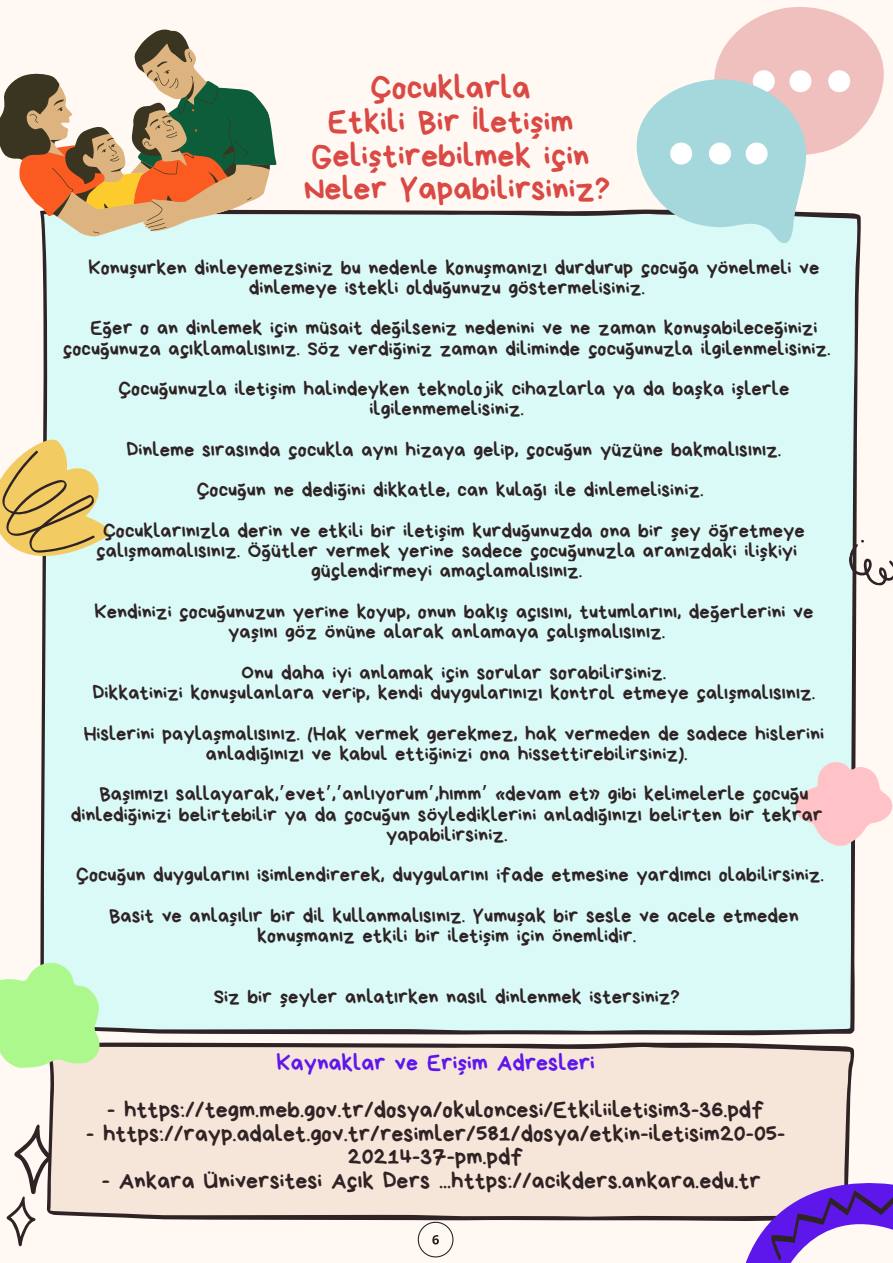
<style>
.page{position:relative;width:893px;height:1263px;background:#fff8f3}
.page>*{position:absolute;margin:0;border:0;box-sizing:border-box;transform-origin:0 0}
.t1{font:33.97px "Bryndan Write";color:#da4944}
.t2{font:23.77px/23.6px "Bryndan Write";color:#2f2325;text-align:center}
.t3{font:23.77px "Bryndan Write";color:#5e17eb}
.t4{font:20.55px/20.2px "Bryndan Write";color:#2f2325}
.s1{font-family:"Noto Sans Gurmukhi"}
</style>
<div class="page">
<div style="left:40px;top:210px;width:821px;height:825px;background:#d9faf6"></div>
<svg style="left:796px;top:761px;width:97px;height:85px"></svg>
<svg style="left:0;top:420px;width:122px;height:161px;background:#ded8ac"></svg>
<svg style="left:6px;top:1124px;width:41px;height:122px"></svg>
<svg style="left:844px;top:538px;width:49px;height:51px"></svg>
<svg style="left:279px;top:210px;width:9px;height:47px"></svg>
<svg style="left:0;top:29px;width:278px;height:240px"></svg>
<svg style="left:627px;top:7px;width:257px;height:238px"></svg>
<svg style="left:47px;top:1042px;width:807px;height:179px;background:#ebdbcf"></svg>
<svg style="left:0;top:938px;width:129px;height:162px"></svg>
<svg style="left:740px;top:1142px;width:153px;height:121px"></svg>
<svg style="left:418px;top:1222px;width:35px;height:35px"></svg>
<p class="t1" style="left:370px;top:71px;width:162px">Çocuklarla</p>
<p class="t1" style="left:328px;top:105px;width:247px">Etkili Bir İletişim</p>
<p class="t1" style="left:312px;top:138px;width:279px">Geliştirebilmek için</p>
<p class="t1" style="left:304px;top:172px;width:308px">Neler Yapabilirsiniz?</p>
<p class="t4" style="left:249px;top:257px;width:572px;text-indent:-160px">Konuşurken dinleyemezsiniz bu nedenle konuşmanızı durdurup çocuğa yönelmeli ve dinlemeye istekli olduğunuzu göstermelisiniz.</p>
<p class="t4" style="left:63px;top:318px;width:769px;text-indent:27px">Eğer o an dinlemek için müsait değilseniz nedenini ve ne zaman konuşabileceğinizi çocuğunuza açıklamalısınız. Söz verdiğiniz zaman diliminde çocuğunuzla ilgilenmelisiniz.</p>
<p class="t4" style="left:370px;top:379px;width:421px;text-indent:-251px">Çocuğunuzla iletişim halindeyken teknolojik cihazlarla ya da başka işlerle ilgilenmemelisiniz.</p>
<p class="t4" style="left:126px;top:440px;width:656px">Dinleme sırasında çocukla aynı hizaya gelip, çocuğun yüzüne bakmalısınız.</p>
<p class="t4" style="left:197px;top:480px;width:508px">Çocuğun ne dediğini dikkatle, can kulağı ile dinlemelisiniz.</p>
<p class="t4" style="left:96px;top:521px;width:710px;text-align:center">Çocuklarınızla derin ve etkili bir iletişim kurduğunuzda ona bir şey öğretmeye çalışmamalısınız. Öğütler vermek yerine sadece çocuğunuzla aranızdaki ilişkiyi güçlendirmeyi amaçlamalısınız.</p>
<p class="t4" style="left:228px;top:602px;width:587px;text-indent:-134px">Kendinizi çocuğunuzun yerine koyup, onun bakış açısını, tutumlarını, değerlerini ve yaşını göz önüne alarak anlamaya çalışmalısınız.</p>
<p class="t4" style="left:242px;top:662px;width:426px">Onu daha iyi anlamak için sorular sorabilirsiniz.</p>
<p class="t4" style="left:93px;top:683px;width:724px">Dikkatinizi konuşulanlara verip, kendi duygularınızı kontrol etmeye çalışmalısınız.</p>
<p class="t4" style="left:206px;top:723px;width:620px;text-indent:-122px">Hislerini paylaşmalısınız. (Hak vermek gerekmez, hak vermeden de sadece hislerini anladığınızı ve kabul ettiğinizi ona hissettirebilirsiniz).</p>
<p class="t4" style="left:99px;top:784px;width:710px">Başımızı sallayarak,<span class="s1">’</span>evet<span class="s1">’</span>,<span class="s1">’</span>anlıyorum<span class="s1">’</span>,hımm<span class="s1">’</span> «devam et» gibi kelimelerle çocuğu</p>
<p class="t4" style="left:71px;top:804px;width:753px">dinlediğinizi belirtebilir ya da çocuğun söylediklerini anladığınızı belirten bir tekrar</p>
<p class="t4" style="left:386px;top:824px;width:123px">yapabilirsiniz.</p>
<p class="t4" style="left:76px;top:865px;width:749px">Çocuğun duygularını isimlendirerek, duygularını ifade etmesine yardımcı olabilirsiniz.</p>
<p class="t4" style="left:257px;top:905px;width:543px;text-indent:-148px">Basit ve anlaşılır bir dil kullanmalısınız. Yumuşak bir sesle ve acele etmeden konuşmanız etkili bir iletişim için önemlidir.</p>
<p class="t4" style="left:214px;top:987px;width:467px">Siz bir şeyler anlatırken nasıl dinlenmek istersiniz?</p>
<p class="t3" style="left:277px;top:1051px;width:320px">Kaynaklar ve Erişim Adresleri</p>
<p class="t2" style="left:107px;top:1098px;width:658px">- https://tegm.meb.gov.tr/dosya/okuloncesi/Etkiliiletisim3-36.pdf</p>
<p class="t2" style="left:86px;top:1122px;width:701px">- https://rayp.adalet.gov.tr/resimler/581/dosya/etkin-iletisim20-05-<br>20214-37-pm.pdf</p>
<p class="t2" style="left:102px;top:1169px;width:661px">- Ankara Üniversitesi Açık Ders ...https://acikders.ankara.edu.tr</p>
</div>
